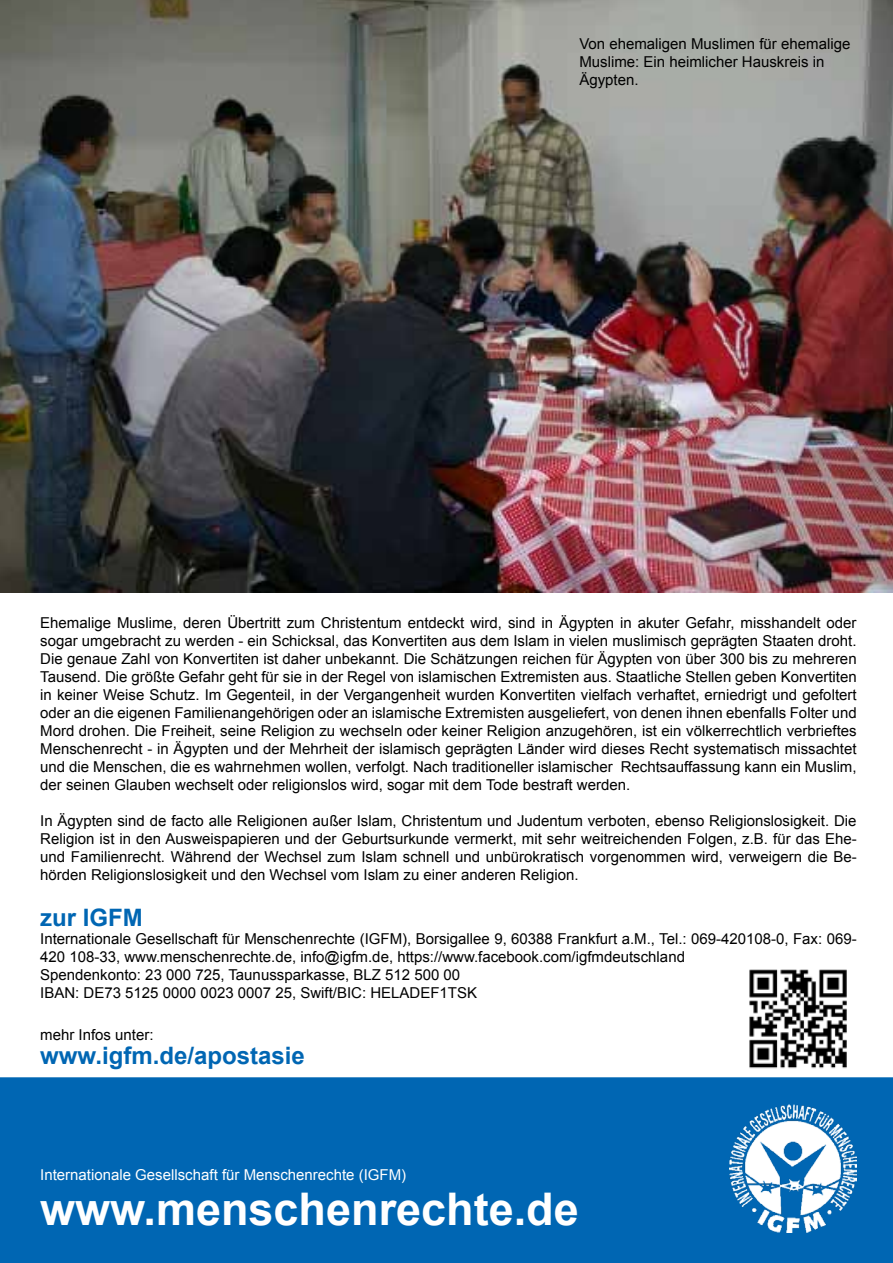
<style>
.page{position:relative;width:893px;height:1263px;background:#fff}
.page>*{position:absolute;margin:0;border:0;box-sizing:border-box;transform-origin:0 0}
.t1{font:700 45px "Arial";color:#fff}
.t2{font:700 24px "Arial";color:#0066b3}
.t3{font:15px/18px "Arial";color:#000;text-align:justify}
.t4{font:15px "Arial";color:#fff}
</style>
<div class="page">
<div style="left:0;top:1077px;width:893px;height:186px;background:#0066b3"></div>
<img style="left:729px;top:1105px;width:128px;height:127px">
<img style="left:749px;top:969px;width:98px;height:100px">
<img style="left:0;top:0;width:893px;height:592px">
<p class="t3" style="left:579px;top:35px;width:272px;text-align:left">Von ehemaligen Muslimen für ehemalige<br>Muslime: Ein heimlicher Hauskreis in<br>Ägypten.</p>
<p class="t3" style="left:40px;top:613px;width:818px">Ehemalige Muslime, deren Übertritt zum Christentum entdeckt wird, sind in Ägypten in akuter Gefahr, misshandelt oder sogar umgebracht zu werden - ein Schicksal, das Konvertiten aus dem Islam in vielen muslimisch geprägten Staaten droht.<br>Die genaue Zahl von Konvertiten ist daher unbekannt. Die Schätzungen reichen für Ägypten von über 300 bis zu mehreren Tausend. Die größte Gefahr geht für sie in der Regel von islamischen Extremisten aus. Staatliche Stellen geben Konvertiten in keiner Weise Schutz. Im Gegenteil, in der Vergangenheit wurden Konvertiten vielfach verhaftet, erniedrigt und gefoltert oder an die eigenen Familienangehörigen oder an islamische Extremisten ausgeliefert, von denen ihnen ebenfalls Folter und Mord drohen. Die Freiheit, seine Religion zu wechseln oder keiner Religion anzugehören, ist ein völkerrechtlich verbrieftes Menschenrecht - in Ägypten und der Mehrheit der islamisch geprägten Länder wird dieses Recht systematisch missachtet und die Menschen, die es wahrnehmen wollen, verfolgt. Nach traditioneller islamischer Rechtsauffassung kann ein Muslim, der seinen Glauben wechselt oder religionslos wird, sogar mit dem Tode bestraft werden.</p>
<p class="t3" style="left:40px;top:811px;width:818px">In Ägypten sind de facto alle Religionen außer Islam, Christentum und Judentum verboten, ebenso Religionslosigkeit. Die Religion ist in den Ausweispapieren und der Geburtsurkunde vermerkt, mit sehr weitreichenden Folgen, z.B. für das Ehe&shy;und Familienrecht. Während der Wechsel zum Islam schnell und unbürokratisch vorgenommen wird, verweigern die Be&shy;hörden Religionslosigkeit und den Wechsel vom Islam zu einer anderen Religion.</p>
<h2 class="t2" style="left:40px;top:902px;width:104px">zur IGFM</h2>
<p class="t3" style="left:40px;top:930px;width:818px;text-align:left">Internationale Gesellschaft für Menschenrechte (IGFM), Borsigallee 9, 60388 Frankfurt a.M., Tel.: 069-420108-0, Fax: 069- 420 108-33, www.menschenrechte.de, info@igfm.de, https://www.facebook.com/igfmdeutschland<br>Spendenkonto: 23 000 725, Taunussparkasse, BLZ 512 500 00<br>IBAN: DE73 5125 0000 0023 0007 25, Swift/BIC: HELADEF1TSK</p>
<p class="t3" style="left:40px;top:1026px;width:115px">mehr Infos unter:</p>
<h2 class="t2" style="left:40px;top:1040px;width:266px">www.igfm.de/apostasie</h2>
<p class="t4" style="left:40px;top:1164px;width:367px">Internationale Gesellschaft für Menschenrechte (IGFM)</p>
<h1 class="t1" style="left:40px;top:1179px;width:540px">www.menschenrechte.de</h1>
</div>
